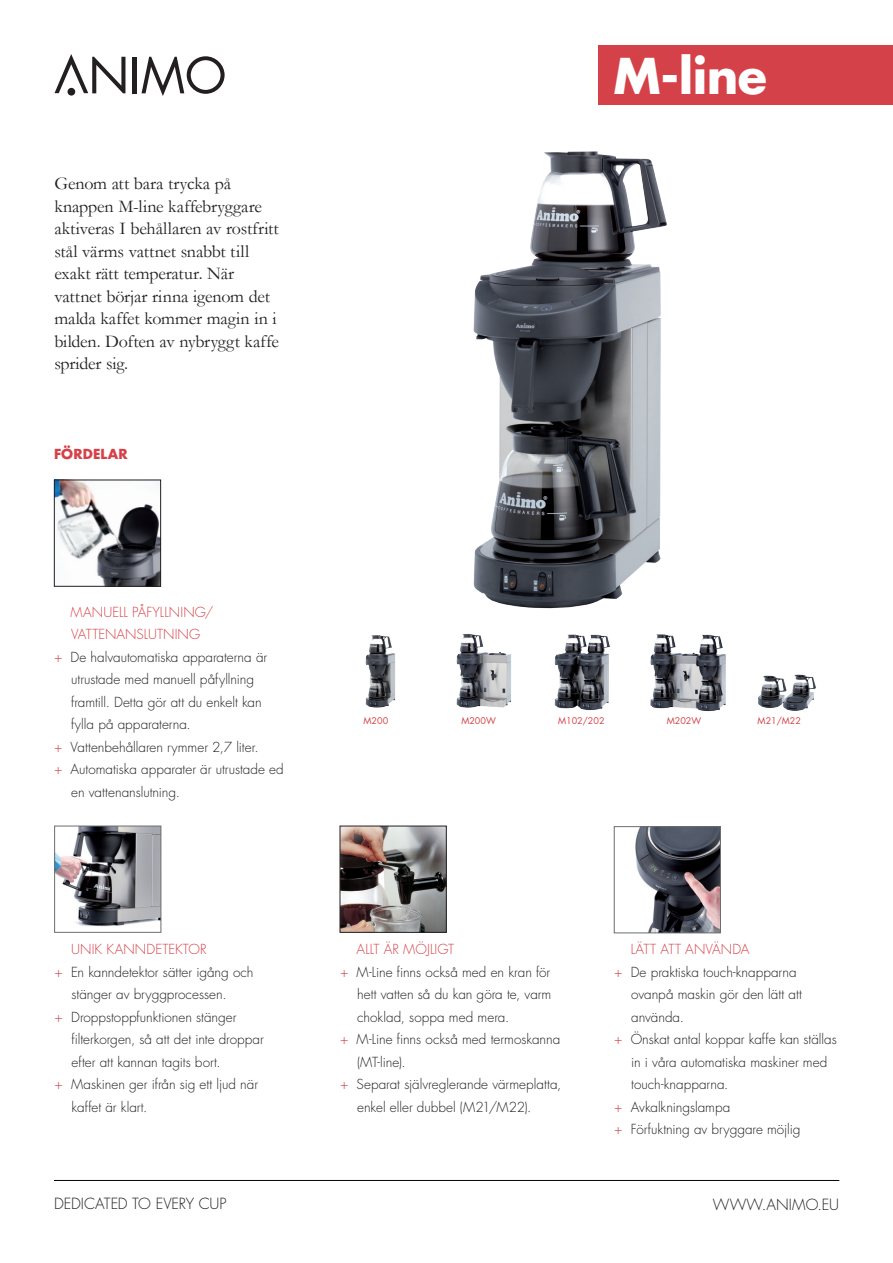
<style>
.page{position:relative;width:893px;height:1263px;background:#fff}
.page>*{position:absolute;margin:0;border:0;box-sizing:border-box;transform-origin:0 0}
.t1{font:700 48px "Futura Std";color:#fff}
.t2{font:18px/22.5px "Garamond";letter-spacing:-.01em;color:#231f20}
.t3{font:300 15px "Futura Std";color:#231f20}
.t4{font:300 13.5px "Futura Std";color:#231f20}
.t5{font:300 13.5px "Futura Std";letter-spacing:.005em;color:#d54148}
.t6{font:700 13.5px "Futura Std";letter-spacing:.01em;color:#d54148}
.t7{font:9px "Futura Std";color:#d54148}
.s1{color:#d54148}
</style>
<div class="page">
<div style="left:598px;top:45px;width:295px;height:60px;background:#d54148"></div>
<hr style="left:132px;top:57px;width:4px;height:36px;background:#231f20">
<svg style="left:142px;top:56px;width:83px;height:40px"></svg>
<svg style="left:55px;top:54px;width:70px;height:39px"></svg>
<div style="left:68px;top:88px;width:7px;height:8px;background:#231f20;border-radius:50%"></div>
<hr style="left:54px;top:1180px;width:785px;height:1px;background:#040503">
<img style="left:473px;top:151px;width:194px;height:458px">
<img style="left:365px;top:635px;width:31px;height:73px">
<img style="left:456px;top:634px;width:56px;height:74px">
<img style="left:554px;top:634px;width:56px;height:76px">
<img style="left:650px;top:634px;width:76px;height:77px">
<img style="left:793px;top:674px;width:23px;height:37px">
<img style="left:635px;top:828px;width:84px;height:103px">
<div style="left:614px;top:826px;width:107px;height:107px;border:1px solid #6c6d70"></div>
<img style="left:56px;top:482px;width:103px;height:102px">
<div style="left:54px;top:480px;width:107px;height:106px;border:1px solid #231f20"></div>
<img style="left:56px;top:828px;width:103px;height:99px">
<div style="left:54px;top:826px;width:107px;height:106px;border:1px solid #6c6d70"></div>
<img style="left:342px;top:828px;width:102px;height:102px">
<div style="left:340px;top:826px;width:106px;height:106px;border:1px solid #231f20"></div>
<img style="left:758px;top:675px;width:35px;height:36px">
<p class="t2" style="left:54px;top:172px;width:226px">Genom att bara trycka på knappen M-line kaffebryggare aktiveras I behållaren av rostfritt stål värms vattnet snabbt till exakt rätt temperatur. När vattnet börjar rinna igenom det malda kaffet kommer magin in i bilden. Doften av nybryggt kaffe sprider sig.</p>
<p class="t6" style="left:54px;top:445px;width:75px">FÖRDELAR</p>
<p class="t5" style="left:71px;top:603px;width:144px">MANUELL PÅFYLLNING/</p>
<p class="t5" style="left:71px;top:626px;width:131px">VATTENANSLUTNING</p>
<p class="t4" style="left:54px;top:648px;width:215px"><span class="s1">+</span> De halvautomatiska apparaterna är</p>
<p class="t4" style="left:71px;top:671px;width:184px">utrustade med manuell påfyllning</p>
<p class="t4" style="left:71px;top:693px;width:192px">framtill. Detta gör att du enkelt kan</p>
<p class="t4" style="left:71px;top:716px;width:121px">fylla på apparaterna.</p>
<p class="t4" style="left:54px;top:738px;width:206px"><span class="s1">+</span> Vattenbehållaren rymmer 2,7 liter.</p>
<p class="t4" style="left:54px;top:761px;width:231px"><span class="s1">+</span> Automatiska apparater är utrustade ed</p>
<p class="t4" style="left:71px;top:783px;width:110px">en vattenanslutning.</p>
<p class="t5" style="left:71px;top:941px;width:137px">UNIK KANNDETEKTOR</p>
<p class="t4" style="left:55px;top:963px;width:200px"><span class="s1">+</span> En kanndetektor sätter igång och</p>
<p class="t4" style="left:72px;top:986px;width:156px">stänger av bryggprocessen.</p>
<p class="t4" style="left:55px;top:1008px;width:183px"><span class="s1">+</span> Droppstoppfunktionen stänger</p>
<p class="t4" style="left:72px;top:1031px;width:194px">filterkorgen, så att det inte droppar</p>
<p class="t4" style="left:72px;top:1053px;width:151px">efter att kannan tagits bort.</p>
<p class="t4" style="left:55px;top:1076px;width:205px"><span class="s1">+</span> Maskinen ger ifrån sig ett ljud när</p>
<p class="t4" style="left:72px;top:1098px;width:77px">kaffet är klart.</p>
<h1 class="t1" style="left:613px;top:44px;width:155px">M-line</h1>
<p class="t7" style="left:364px;top:715px;width:26px">M200</p>
<p class="t7" style="left:461px;top:715px;width:36px">M200W</p>
<p class="t7" style="left:558px;top:715px;width:48px">M102/202</p>
<p class="t7" style="left:667px;top:715px;width:36px">M202W</p>
<p class="t7" style="left:758px;top:715px;width:45px">M21/M22</p>
<p class="t5" style="left:357px;top:941px;width:99px">ALLT ÄR MÖJLIGT</p>
<p class="t4" style="left:340px;top:963px;width:212px"><span class="s1">+</span> M-Line finns också med en kran för</p>
<p class="t4" style="left:357px;top:986px;width:196px">hett vatten så du kan göra te, varm</p>
<p class="t4" style="left:357px;top:1008px;width:154px">choklad, soppa med mera.</p>
<p class="t4" style="left:340px;top:1031px;width:222px"><span class="s1">+</span> M-Line finns också med termoskanna</p>
<p class="t4" style="left:357px;top:1053px;width:50px">(MT-line).</p>
<p class="t4" style="left:340px;top:1076px;width:223px"><span class="s1">+</span> Separat självreglerande värmeplatta,</p>
<p class="t4" style="left:357px;top:1098px;width:176px">enkel eller dubbel (M21/M22).</p>
<p class="t5" style="left:631px;top:941px;width:120px">LÄTT ATT ANVÄNDA</p>
<p class="t4" style="left:614px;top:963px;width:184px"><span class="s1">+</span> De praktiska touch-knapparna</p>
<p class="t4" style="left:631px;top:986px;width:172px">ovanpå maskin gör den lätt att</p>
<p class="t4" style="left:631px;top:1008px;width:54px">använda.</p>
<p class="t4" style="left:614px;top:1031px;width:224px"><span class="s1">+</span> Önskat antal koppar kaffe kan ställas</p>
<p class="t4" style="left:631px;top:1053px;width:198px">in i våra automatiska maskiner med</p>
<p class="t4" style="left:631px;top:1076px;width:99px">touch-knapparna.</p>
<p class="t4" style="left:614px;top:1098px;width:118px"><span class="s1">+</span> Avkalkningslampa</p>
<p class="t4" style="left:614px;top:1121px;width:188px"><span class="s1">+</span> Förfuktning av bryggare möjlig</p>
<p class="t3" style="left:54px;top:1194px;width:174px">DEDICATED TO EVERY CUP</p>
<p class="t3" style="left:713px;top:1195px;width:128px">WWW.ANIMO.EU</p>
</div>
